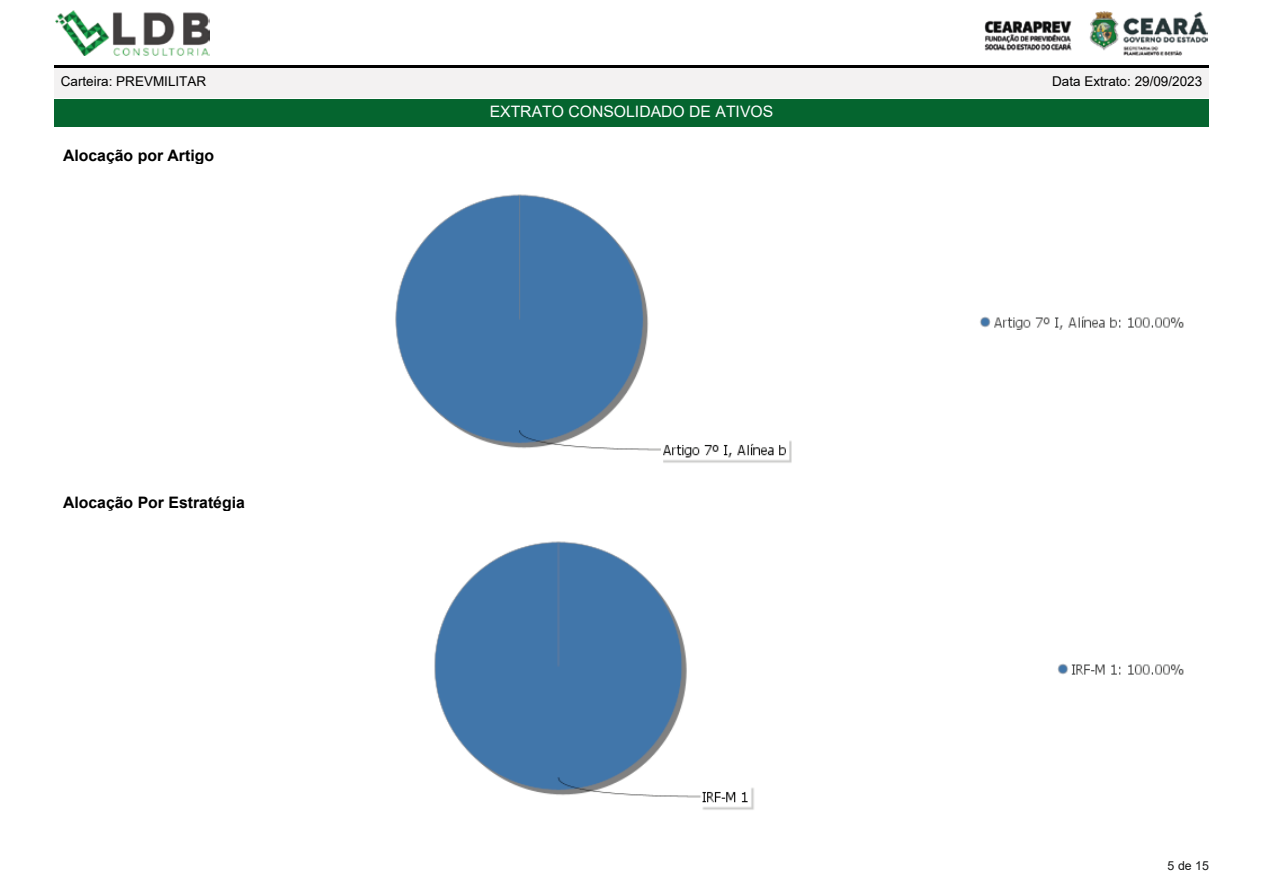
<style>
.page{position:relative;width:1263px;height:893px;background:#fff}
.page>*{position:absolute;margin:0;border:0;box-sizing:border-box;transform-origin:0 0}
.t1{font:700 15.75px "Arial";color:#000}
.t2{font:15.75px "Arial";color:#fff}
.t3{font:13.5px "Arial";color:#000}
.t4{font:12.3px "Arial";color:#151616}
</style>
<div class="page">
<div style="left:54px;top:65px;width:1155px;height:33px;background:#f3f2f2"></div>
<hr style="left:54px;top:65px;width:1155px;height:3px;background:#000">
<div style="left:54px;top:99px;width:1155px;height:28px;background:#05652f"></div>
<img style="left:55px;top:10px;width:155px;height:45px">
<img style="left:984px;top:11px;width:224px;height:44px">
<img style="left:395px;top:194px;width:789px;height:269px">
<img style="left:434px;top:541px;width:750px;height:269px">
<p class="t3" style="left:61px;top:72px;width:147px">Carteira: PREVMILITAR</p>
<p class="t3" style="left:1052px;top:72px;width:152px">Data Extrato: 29/09/2023</p>
<p class="t2" style="left:490px;top:101px;width:285px">EXTRATO CONSOLIDADO DE ATIVOS</p>
<p class="t1" style="left:63px;top:144px;width:153px">Alocação por Artigo</p>
<p class="t1" style="left:63px;top:491px;width:183px">Alocação Por Estratégia</p>
<p class="t4" style="left:1167px;top:857px;width:43px">5 de 15</p>
</div>
